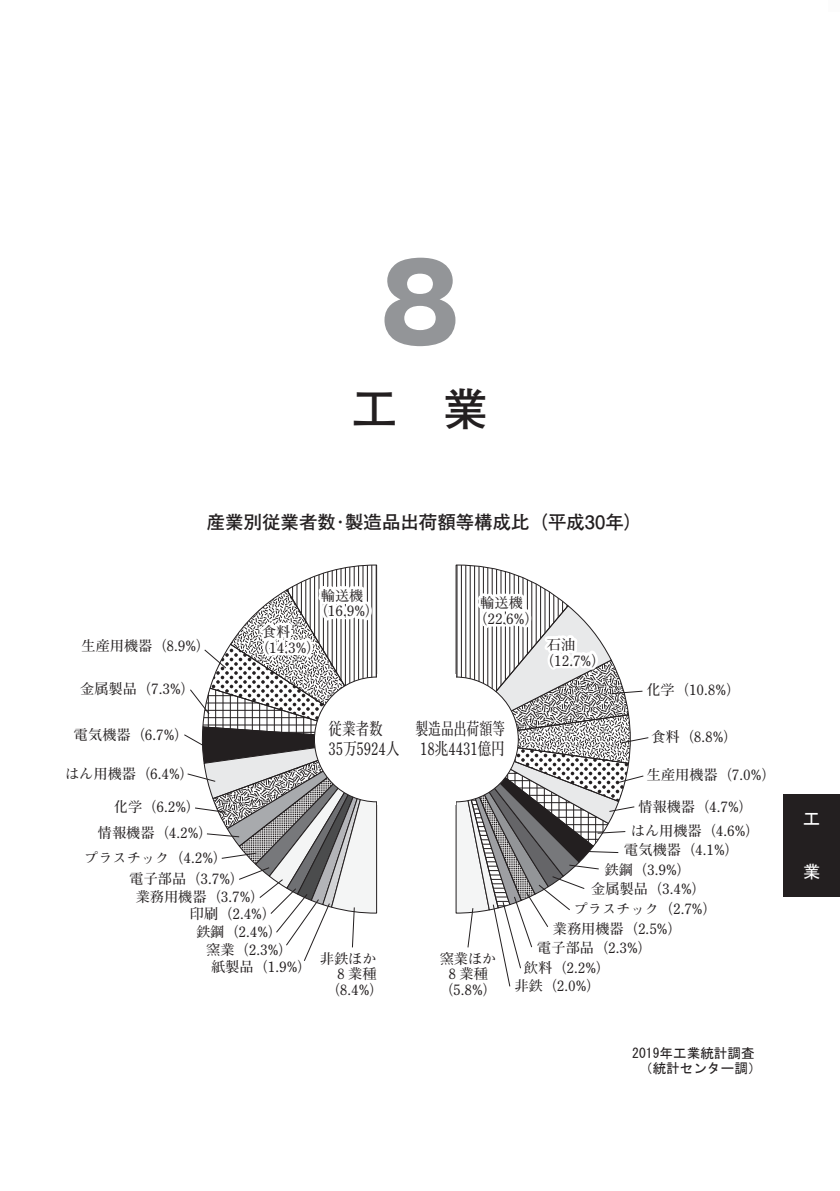
<style>
.page{position:relative;width:840px;height:1191px;background:#fff}
.page>*{position:absolute;margin:0;border:0;box-sizing:border-box;transform-origin:0 0}
.t1{font:700 106.2px "Gothic MB101 Pr 6 N";color:#939598}
.t2{font:700 45.4px "Futo Go B101 Pr 6 N";color:#231f20}
.t3{font:700 18.4px "Futo Go B101 Pr 6 N";color:#231f20}
.t4{font:17.8px "MS Gothic";color:#fff}
.t5{font:700 17px/19.8px "Futo Min A101 Pr 6 N";color:#231f20;scale:.75 1}
.t6{font:700 17px/19.8px "Futo Min A101 Pr 6 N";color:#231f20;scale:.8 1}
.t7{font:700 14.2px/15.6px "Futo Min A101 Pr 6 N";color:#231f20}
.t8{font:13.6px/15.6px "MS Gothic";color:#231f20;text-align:center}
</style>
<div class="page">
<div style="left:782px;top:794px;width:57px;height:102px;background:#231f20"></div>
<svg style="left:455px;top:564px;width:193px;height:423px"></svg>
<svg style="left:184px;top:564px;width:193px;height:397px"></svg>
<h1 class="t1" style="left:379px;top:215px;width:82px">8</h1>
<h2 class="t2" style="left:351px;top:372px;width:138px">工　業</h2>
<p class="t3" style="left:207px;top:507px;width:437px">産業別従業者数･製造品出荷額等構成比（平成30年）</p>
<p class="t7" style="left:81px;top:638px;width:130px">生産用機器（8.9%）</p>
<p class="t7" style="left:255px;top:623px;width:67px;text-indent:7px">食料（14.3%）</p>
<p class="t7" style="left:313px;top:587px;width:67px;text-indent:7px">輸送機（16.9%）</p>
<p class="t7" style="left:473px;top:594px;width:67px;text-indent:7px">輸送機（22.6%）</p>
<p class="t7" style="left:539px;top:636px;width:67px;text-indent:7px">石油（12.7%）</p>
<p class="t7" style="left:80px;top:680px;width:116px">金属製品（7.3%）</p>
<p class="t7" style="left:646px;top:681px;width:95px">化学（10.8%）</p>
<p class="t7" style="left:74px;top:726px;width:116px">電気機器（6.7%）</p>
<p class="t6" style="left:328px;top:718px;width:90px">従業者数<br>35万5924人</p>
<p class="t5" style="left:415px;top:718px;width:121px">製造品出荷額等<br>18兆4431億円</p>
<p class="t7" style="left:651px;top:728px;width:88px">食料（8.8%）</p>
<p class="t7" style="left:65px;top:765px;width:130px">はん用機器（6.4%）</p>
<p class="t7" style="left:646px;top:766px;width:130px">生産用機器（7.0%）</p>
<p class="t7" style="left:114px;top:798px;width:88px">化学（6.2%）</p>
<p class="t7" style="left:638px;top:798px;width:116px">情報機器（4.7%）</p>
<p class="t7" style="left:98px;top:824px;width:116px">情報機器（4.2%）</p>
<p class="t7" style="left:630px;top:822px;width:130px">はん用機器（4.6%）</p>
<p class="t7" style="left:84px;top:849px;width:145px">プラスチック（4.2%）</p>
<p class="t7" style="left:129px;top:870px;width:116px">電子部品（3.7%）</p>
<p class="t7" style="left:136px;top:888px;width:130px">業務用機器（3.7%）</p>
<p class="t7" style="left:190px;top:905px;width:88px">印刷（2.4%）</p>
<p class="t7" style="left:196px;top:923px;width:88px">鉄鋼（2.4%）</p>
<p class="t7" style="left:624px;top:841px;width:116px">電気機器（4.1%）</p>
<p class="t7" style="left:604px;top:861px;width:88px">鉄鋼（3.9%）</p>
<p class="t7" style="left:591px;top:880px;width:116px">金属製品（3.4%）</p>
<p class="t7" style="left:573px;top:900px;width:145px">プラスチック（2.7%）</p>
<p class="t7" style="left:552px;top:919px;width:130px">業務用機器（2.5%）</p>
<p class="t7" style="left:206px;top:941px;width:88px">窯業（2.3%）</p>
<p class="t7" style="left:211px;top:958px;width:102px">紙製品（1.9%）</p>
<p class="t7" style="left:320px;top:950px;width:58px">非鉄ほか</p>
<p class="t7" style="left:337px;top:965px;width:41px">8 業種</p>
<p class="t7" style="left:325px;top:981px;width:60px">（8.4%）</p>
<p class="t7" style="left:439px;top:950px;width:60px;text-align:center">窯業ほか<br>8 業種（5.8%）</p>
<p class="t7" style="left:537px;top:939px;width:116px">電子部品（2.3%）</p>
<p class="t7" style="left:514px;top:957px;width:97px;line-height:18.8px;text-indent:10px">飲料（2.2%）非鉄（2.0%）</p>
<p class="t8" style="left:632px;top:1045px;width:131px">2019年工業統計調査（統計センター調）</p>
<p class="t4" style="left:802px;top:809px;width:18px">工</p>
<p class="t4" style="left:802px;top:862px;width:18px">業</p>
</div>
